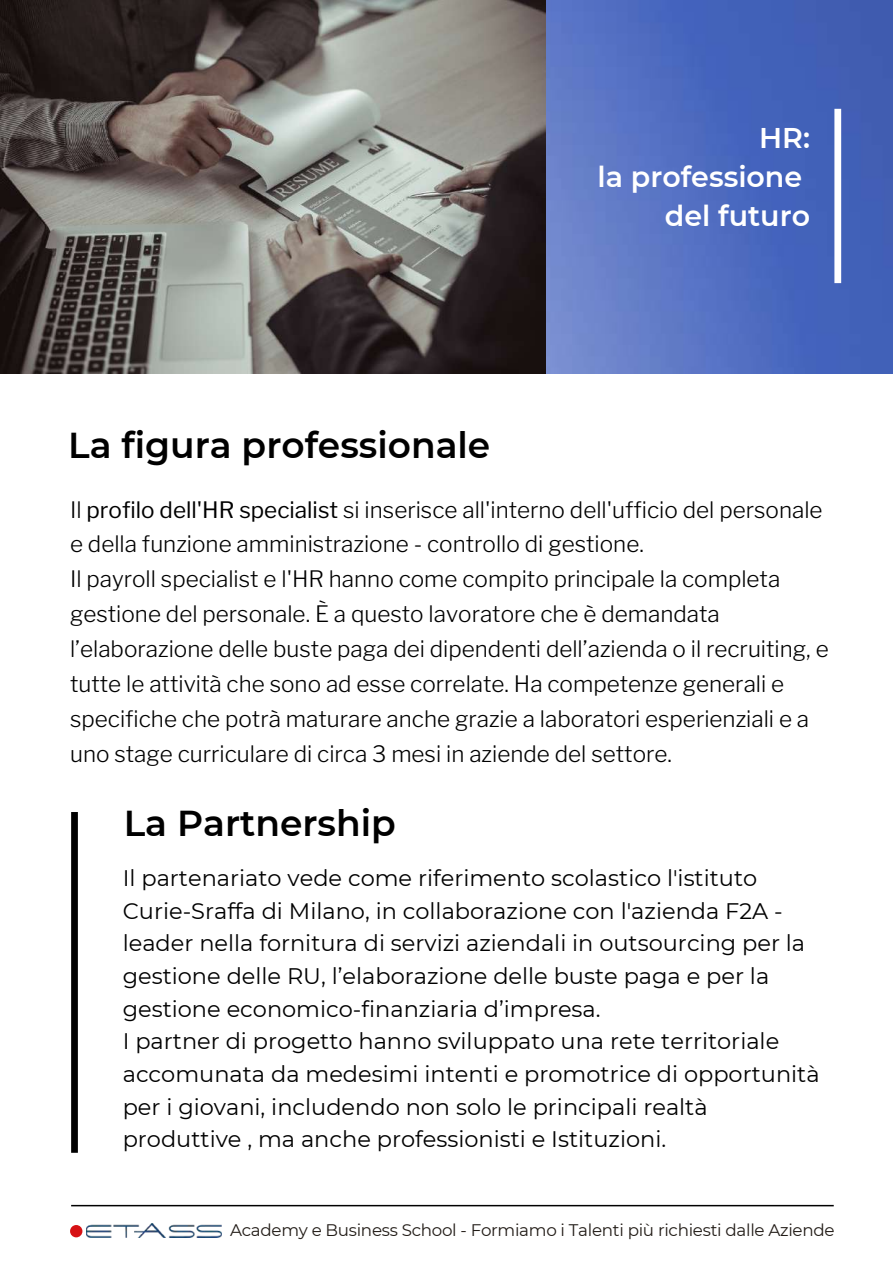
<style>
.page{position:relative;width:893px;height:1264px;background:#fff}
.page>*{position:absolute;margin:0;border:0;box-sizing:border-box;transform-origin:0 0}
.t1{font:600 36px "Montserrat";color:#000}
.t2{font:600 28.5px/39.3px "Montserrat";color:#fff;text-align:right}
.t3{font:300 22.5px/34.8px "Libre Franklin";color:#000}
.t4{font:22.5px/32.5px "Montserrat";color:#000}
.t5{font:16.65px "Montserrat";letter-spacing:-.015em;color:#221c17}
.s1{font-weight:400}
</style>
<div class="page">
<img style="left:545px;top:1px;width:347px;height:372px">
<img style="left:0;top:0;width:545px;height:373px">
<div style="left:834px;top:109px;width:7px;height:174px;background:#fff"></div>
<div style="left:71px;top:812px;width:7px;height:340px;background:#000"></div>
<img style="left:86px;top:1223px;width:135px;height:14px">
<div style="left:70px;top:1224px;width:12px;height:13px;background:#d61114;border-radius:50%"></div>
<hr style="left:71px;top:1204px;width:762px;height:2px;background:#000">
<h1 class="t1" style="left:68px;top:423px;width:423px">La figura professionale</h1>
<p class="t2" style="left:597px;top:118px;width:214px">HR:<br>la professione del futuro</p>
<p class="t3" style="left:70px;top:492px;width:760px">Il <span class="s1">profilo dell'HR specialist</span> si inserisce all'interno dell'ufficio del personale e della funzione amministrazione - controllo di gestione.<br>Il payroll specialist e l'HR hanno come compito principale la completa gestione del personale. È a questo lavoratore che è demandata l’elaborazione delle buste paga dei dipendenti dell’azienda o il recruiting, e tutte le attività che sono ad esse correlate. Ha competenze generali e specifiche che potrà maturare anche grazie a laboratori esperienziali e a uno stage curriculare di circa 3 mesi in aziende del settore.</p>
<h1 class="t1" style="left:124px;top:801px;width:273px">La Partnership</h1>
<p class="t4" style="left:123px;top:861px;width:698px">Il partenariato vede come riferimento scolastico l'istituto Curie-Sraffa di Milano, in collaborazione con l'azienda F2A - leader nella fornitura di servizi aziendali in outsourcing per la gestione delle RU, l’elaborazione delle buste paga e per la gestione economico-finanziaria d’impresa.<br>I partner di progetto hanno sviluppato una rete territoriale accomunata da medesimi intenti e promotrice di opportunità per i giovani, includendo non solo le principali realtà produttive , ma anche professionisti e Istituzioni.</p>
<p class="t5" style="left:230px;top:1220px;width:606px">Academy e Business School - Formiamo i Talenti più richiesti dalle Aziende</p>
</div>
